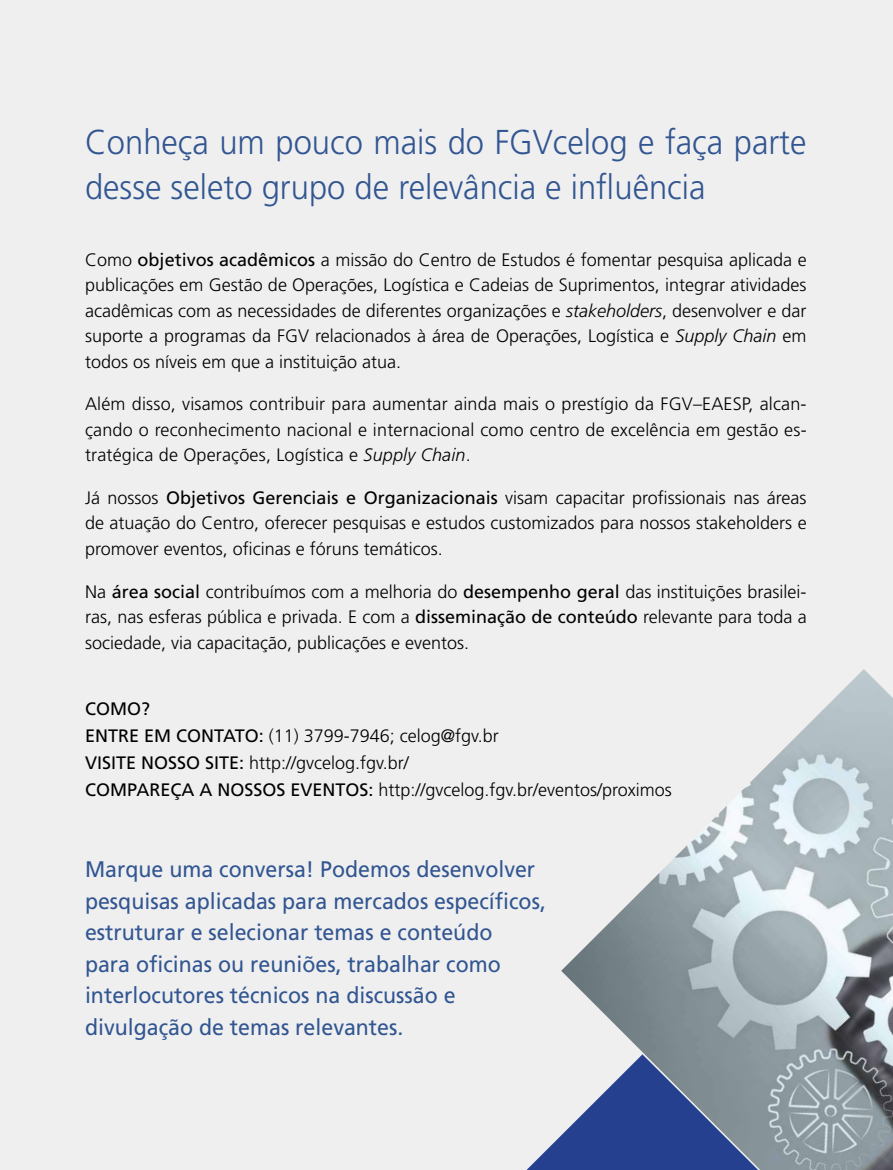
<style>
.page{position:relative;width:893px;height:1170px;background:#fff}
.page>*{position:absolute;margin:0;border:0;box-sizing:border-box;transform-origin:0 0}
.t1{font:300 34.5px/45px "Frutiger LT Std";color:#325691;scale:.95 1}
.t2{font:22.5px/31.5px "Frutiger LT Std";color:#325691;scale:.95 1}
.t3{font:300 18px/25.5px "Frutiger LT Std";color:#000;text-align:justify}
.s1{font-weight:400}
.s2{font-style:italic}
</style>
<div class="page">
<div style="left:0;top:0;width:893px;height:1169px;background:#efeff0"></div>
<img style="left:561px;top:669px;width:332px;height:500px">
<svg style="left:527px;top:1054px;width:231px;height:115px"></svg>
<h1 class="t1" style="left:85px;top:120px;width:761px">Conheça um pouco mais do FGVcelog e faça parte desse seleto grupo de relevância e influência</h1>
<p class="t3" style="left:85px;top:247px;width:723px">Como <span class="s1">objetivos acadêmicos</span> a missão do Centro de Estudos é fomentar pesquisa aplicada e publicações em Gestão de Operações, Logística e Cadeias de Suprimentos, integrar atividades acadêmicas com as necessidades de diferentes organizações e <span class="s2">stakeholders</span>, desenvolver e dar suporte a programas da FGV relacionados à área de Operações, Logística e <span class="s2">Supply Chain</span> em todos os níveis em que a instituição atua.</p>
<p class="t3" style="left:85px;top:391px;width:723px">Além disso, visamos contribuir para aumentar ainda mais o prestígio da FGV–EAESP, alcan&shy;çando o reconhecimento nacional e internacional como centro de excelência em gestão es&shy;tratégica de Operações, Logística e <span class="s2">Supply Chain</span>.</p>
<p class="t3" style="left:85px;top:485px;width:723px">Já nossos <span class="s1">Objetivos Gerenciais e Organizacionais</span> visam capacitar profissionais nas áreas de atuação do Centro, oferecer pesquisas e estudos customizados para nossos stakeholders e promover eventos, oficinas e fóruns temáticos.</p>
<p class="t3" style="left:85px;top:578px;width:723px">Na <span class="s1">área social</span> contribuímos com a melhoria do <span class="s1">desempenho geral</span> das instituições brasilei&shy;ras, nas esferas pública e privada. E com a <span class="s1">disseminação de conteúdo</span> relevante para toda a sociedade, via capacitação, publicações e eventos.</p>
<p class="t3" style="left:85px;top:695px;width:588px;line-height:27px;text-align:left"><span class="s1">COMO?<br>ENTRE EM CONTATO:</span> (11) 3799-7946; celog@fgv.br<br><span class="s1">VISITE NOSSO SITE:</span> http://gvcelog.fgv.br/<br><span class="s1">COMPAREÇA A NOSSOS EVENTOS:</span> http://gvcelog.fgv.br/eventos/proximos</p>
<p class="t2" style="left:85px;top:853px;width:487px">Marque uma conversa! Podemos desenvolver pesquisas aplicadas para mercados específicos, estruturar e selecionar temas e conteúdo<br>para oficinas ou reuniões, trabalhar como interlocutores técnicos na discussão e divulgação de temas relevantes.</p>
</div>
